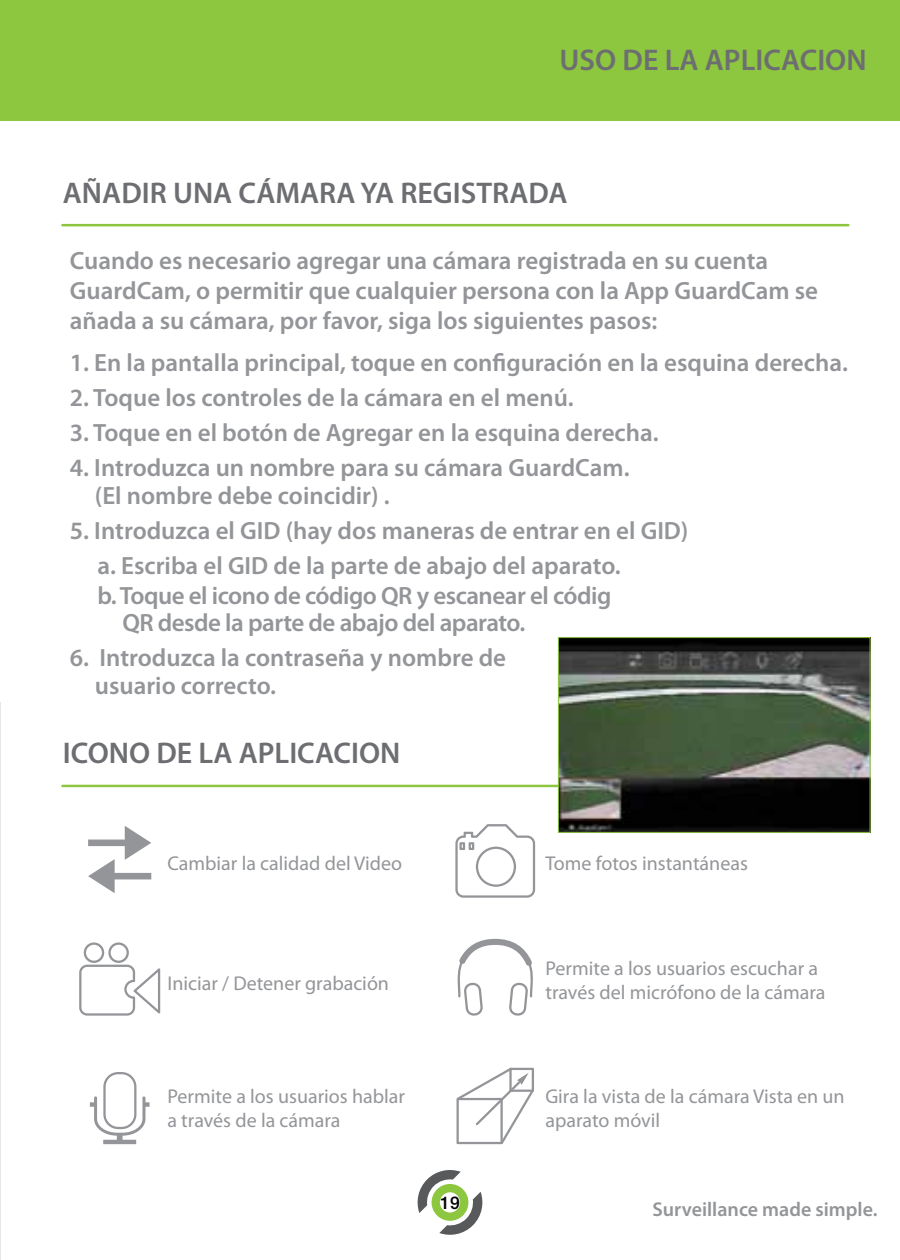
<style>
.page{position:relative;width:900px;height:1260px;background:#fff}
.page>*{position:absolute;margin:0;border:0;box-sizing:border-box;transform-origin:0 0}
.t1{font:600 30px "Myriad Pro";color:#6d6e71}
.t2{font:600 25px/30px "Myriad Pro";color:#939598}
.t3{font:600 25px/27.5px "Myriad Pro";letter-spacing:-.02em;color:#939598}
.t4{font:20px/24px "Myriad Pro";color:#939598}
.t5{font:600 20px "Myriad Pro";color:#939598}
.t6{font:500 17.5px "Helvetica Neue";color:#000}
</style>
<div class="page">
<svg style="left:417px;top:1170px;width:66px;height:65px"></svg>
<div style="left:0;top:0;width:900px;height:121px;background:#8dc63f"></div>
<hr style="left:0;top:702px;width:1px;height:558px;background:#e6e7e8">
<hr style="left:62px;top:224px;width:786px;height:2px;background:#8dc63f">
<hr style="left:62px;top:785px;width:549px;height:2px;background:#8dc63f">
<img style="left:560px;top:639px;width:308px;height:192px">
<div style="left:558px;top:637px;width:312px;height:196px;border:1px solid #8dc63f"></div>
<svg style="left:88px;top:826px;width:63px;height:67px"></svg>
<svg style="left:455px;top:824px;width:80px;height:74px"></svg>
<svg style="left:79px;top:942px;width:81px;height:74px"></svg>
<svg style="left:457px;top:939px;width:76px;height:77px"></svg>
<svg style="left:90px;top:1072px;width:60px;height:72px"></svg>
<svg style="left:457px;top:1068px;width:77px;height:76px"></svg>
<p class="t1" style="left:560px;top:41px;width:309px">USO DE LA APLICACION</p>
<p class="t1" style="left:63px;top:173px;width:506px">AÑADIR UNA CÁMARA YA REGISTRADA</p>
<p class="t2" style="left:70px;top:245px;width:750px">Cuando es necesario agregar una cámara registrada en su cuenta<br>GuardCam, o permitir que cualquier persona con la App GuardCam se añada a su cámara, por favor, siga los siguientes pasos:</p>
<p class="t2" style="left:70px;top:347px;width:780px">1. En la pantalla principal, toque en configuración en la esquina derecha.</p>
<p class="t2" style="left:70px;top:382px;width:505px">2. Toque los controles de la cámara en el menú.</p>
<p class="t2" style="left:70px;top:417px;width:590px">3. Toque en el botón de Agregar en la esquina derecha.</p>
<p class="t2" style="left:95px;top:453px;width:536px;line-height:27.5px;text-indent:-25px">4. Introduzca un nombre para su cámara GuardCam. (El nombre debe coincidir) .</p>
<p class="t2" style="left:97px;top:512px;width:592px;line-height:35px;text-indent:-27px">5. Introduzca el GID (hay dos maneras de entrar en el GID) a. Escriba el GID de la parte de abajo del aparato.</p>
<p class="t3" style="left:122px;top:581px;width:491px;text-indent:-25px">b. Toque el icono de código QR y escanear el códig<br>QR desde la parte de abajo del aparato.</p>
<p class="t2" style="left:95px;top:643px;width:413px;line-height:27.5px;text-indent:-25px">6. Introduzca la contraseña y nombre de usuario correcto.</p>
<p class="t1" style="left:63px;top:734px;width:339px">ICONO DE LA APLICACION</p>
<p class="t4" style="left:167px;top:851px;width:236px">Cambiar la calidad del Video</p>
<p class="t4" style="left:545px;top:851px;width:204px">Tome fotos instantáneas</p>
<p class="t4" style="left:167px;top:971px;width:223px">Iniciar / Detener grabación</p>
<p class="t4" style="left:167px;top:1084px;width:239px">Permite a los usuarios hablar a través de la cámara</p>
<p class="t4" style="left:545px;top:956px;width:282px">Permite a los usuarios escuchar a través del micrófono de la cámara</p>
<p class="t4" style="left:545px;top:1084px;width:301px">Gira la vista de la cámara Vista en un aparato móvil</p>
<p class="t6" style="left:440px;top:1192px;width:21px">19</p>
<p class="t5" style="left:652px;top:1196px;width:227px">Surveillance made simple.</p>
</div>
